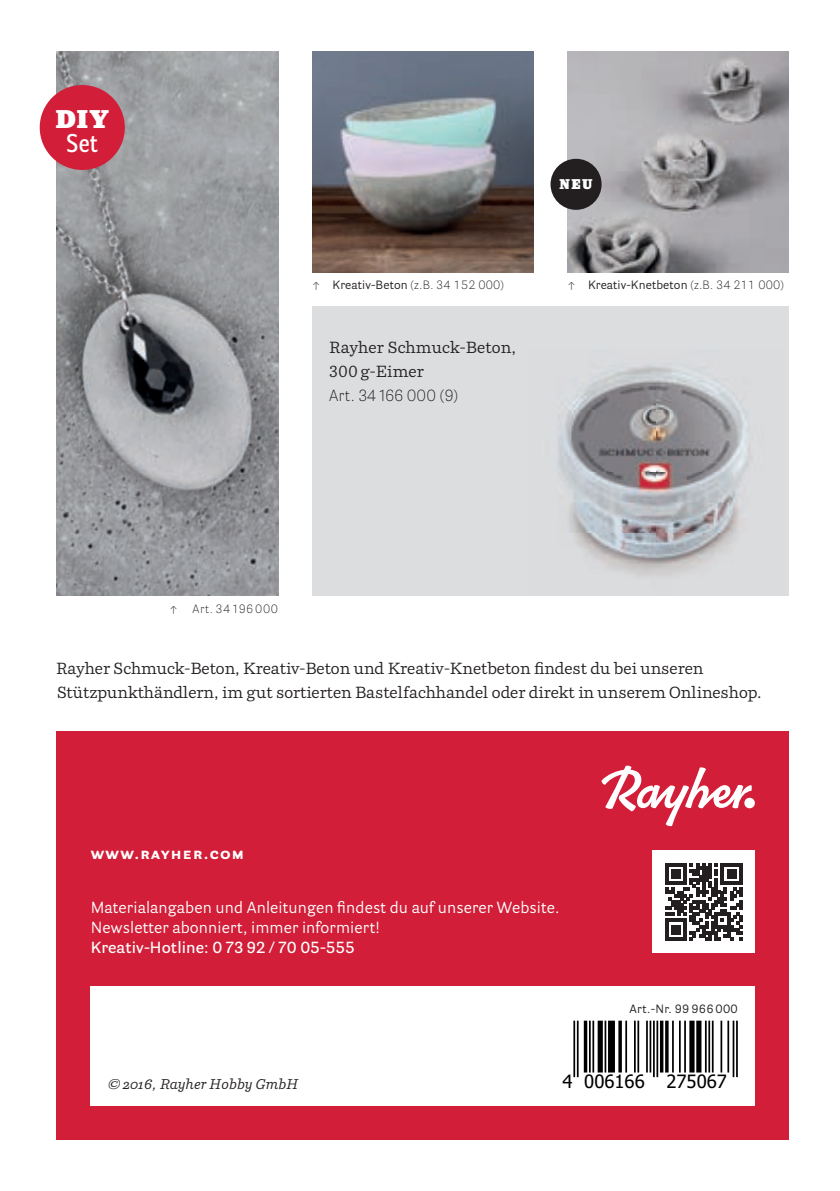
<style>
.page{position:relative;width:840px;height:1191px;background:#fff}
.page>*{position:absolute;margin:0;border:0;box-sizing:border-box;transform-origin:0 0}
.t1{font:900 25.4px "Parry Con Pro";color:#fff}
.t2{font:600 25.4px "Parry Grot Con Pro";color:#fff}
.t3{font:18.4px "Tahoma";color:#000001}
.t4{font:16px/24px "Parry Pro";color:#231f20}
.t5{font:16px/20px "Parry Grotesque Pro";letter-spacing:.005em;color:#fff}
.t6{font:600 16px "Parry Grotesque Pro";letter-spacing:.005em;color:#fff}
.t7{font:300 16px "Parry Grotesque Pro";letter-spacing:.01em;color:#231f20}
.t8{font:700 16px "Parry Grotesque Pro";color:#fff}
.t9{font:italic 14px "Parry Pro";letter-spacing:.01em;color:#231f20}
.t10{font:900 14px "Parry Con Pro";color:#fff}
.t11{font:12px "Parry Grotesque Pro";letter-spacing:.01em;color:#231f20}
.t12{font:300 12px "Parry Grotesque Pro";letter-spacing:.035em;color:#231f20}
.s1{font-weight:400}
.s2{font-weight:300}
</style>
<div class="page">
<div style="left:57px;top:731px;width:731px;height:409px;background:#d21e38"></div>
<div style="left:91px;top:986px;width:663px;height:120px;background:#fff"></div>
<div style="left:312px;top:306px;width:476px;height:289px;background:#dcdddf"></div>
<img style="left:567px;top:51px;width:221px;height:221px">
<img style="left:312px;top:51px;width:221px;height:221px">
<img style="left:57px;top:51px;width:221px;height:544px">
<img style="left:527px;top:364px;width:257px;height:232px">
<div style="left:652px;top:850px;width:102px;height:102px;background:#fff"></div>
<svg style="left:665px;top:863px;width:77px;height:77px"></svg>
<svg style="left:601px;top:765px;width:150px;height:61px"></svg>
<div style="left:744px;top:797px;width:10px;height:11px;background:#fff;border-radius:50%"></div>
<div style="left:40px;top:85px;width:85px;height:85px;background:#d21e38;border-radius:50%"></div>
<div style="left:550px;top:159px;width:51px;height:51px;background:#231f20;border-radius:50%"></div>
<svg style="left:573px;top:1020px;width:164px;height:58px"></svg>
<hr style="left:576px;top:1020px;width:2px;height:57px;background:#000001">
<hr style="left:573px;top:1020px;width:2px;height:57px;background:#000001">
<svg style="left:583px;top:1020px;width:4px;height:52px"></svg>
<hr style="left:592px;top:1020px;width:2px;height:52px;background:#000001">
<hr style="left:588px;top:1020px;width:2px;height:52px;background:#000001">
<div style="left:597px;top:1020px;width:5px;height:52px;background:#000001"></div>
<hr style="left:604px;top:1020px;width:2px;height:52px;background:#000001">
<div style="left:607px;top:1020px;width:7px;height:52px;background:#000001"></div>
<hr style="left:618px;top:1020px;width:3px;height:52px;background:#000001">
<hr style="left:656px;top:1020px;width:1px;height:57px;background:#000001">
<hr style="left:652px;top:1020px;width:2px;height:57px;background:#000001">
<hr style="left:649px;top:1020px;width:2px;height:52px;background:#000001">
<hr style="left:645px;top:1020px;width:2px;height:52px;background:#000001">
<hr style="left:637px;top:1020px;width:1px;height:52px;background:#000001">
<hr style="left:633px;top:1020px;width:2px;height:52px;background:#000001">
<hr style="left:625px;top:1020px;width:1px;height:52px;background:#000001">
<svg style="left:664px;top:1020px;width:4px;height:52px"></svg>
<svg style="left:659px;top:1020px;width:4px;height:52px"></svg>
<hr style="left:683px;top:1020px;width:2px;height:52px;background:#000001">
<hr style="left:678px;top:1020px;width:2px;height:52px;background:#000001">
<hr style="left:671px;top:1020px;width:2px;height:52px;background:#000001">
<div style="left:696px;top:1020px;width:5px;height:52px;background:#000001"></div>
<div style="left:689px;top:1020px;width:5px;height:52px;background:#000001"></div>
<hr style="left:735px;top:1020px;width:2px;height:57px;background:#000001">
<hr style="left:732px;top:1020px;width:2px;height:57px;background:#000001">
<hr style="left:727px;top:1020px;width:1px;height:52px;background:#000001">
<hr style="left:720px;top:1020px;width:1px;height:52px;background:#000001">
<hr style="left:711px;top:1020px;width:2px;height:52px;background:#000001">
<hr style="left:708px;top:1020px;width:1px;height:52px;background:#000001">
<hr style="left:704px;top:1020px;width:2px;height:52px;background:#000001">
<h1 class="t1" style="left:56px;top:102px;width:55px">DIY</h1>
<h1 class="t2" style="left:67px;top:126px;width:33px">Set</h1>
<p class="t10" style="left:559px;top:175px;width:34px">NEU</p>
<p class="t12" style="left:312px;top:276px;width:193px">↑ <span class="s1">Kreativ-Beton</span> (z.B. 34 152 000)</p>
<p class="t11" style="left:567px;top:276px;width:218px"><span class="s2">↑</span> Kreativ-Knetbeton <span class="s2">(z.B. 34 211 000)</span></p>
<p class="t4" style="left:329px;top:335px;width:188px">Rayher Schmuck-Beton,<br>300 g-Eimer</p>
<p class="t7" style="left:329px;top:383px;width:130px">Art. 34 166 000 (9)</p>
<p class="t12" style="left:169px;top:600px;width:110px">↑ Art. 34 196 000</p>
<p class="t4" style="left:56px;top:656px;width:706px">Rayher Schmuck-Beton, Kreativ-Beton und Kreativ-Knetbeton findest du bei unseren<br>Stützpunkthändlern, im gut sortierten Bastelfachhandel oder direkt in unserem Onlineshop.</p>
<p class="t8" style="left:91px;top:842px;width:155px">www.rayher.com</p>
<p class="t5" style="left:91px;top:897px;width:470px">Materialangaben und Anleitungen findest du auf unserer Website.<br>Newsletter abonniert, immer informiert!</p>
<p class="t6" style="left:91px;top:936px;width:265px">Kreativ-Hotline: 0 73 92 / 70 05-555</p>
<p class="t11" style="left:629px;top:1000px;width:110px">Art.-Nr. 99 966 000</p>
<p class="t9" style="left:108px;top:1074px;width:192px">© 2016, Rayher Hobby GmbH</p>
<p class="t3" style="left:562px;top:1069px;width:166px">4 006166 275067</p>
</div>
